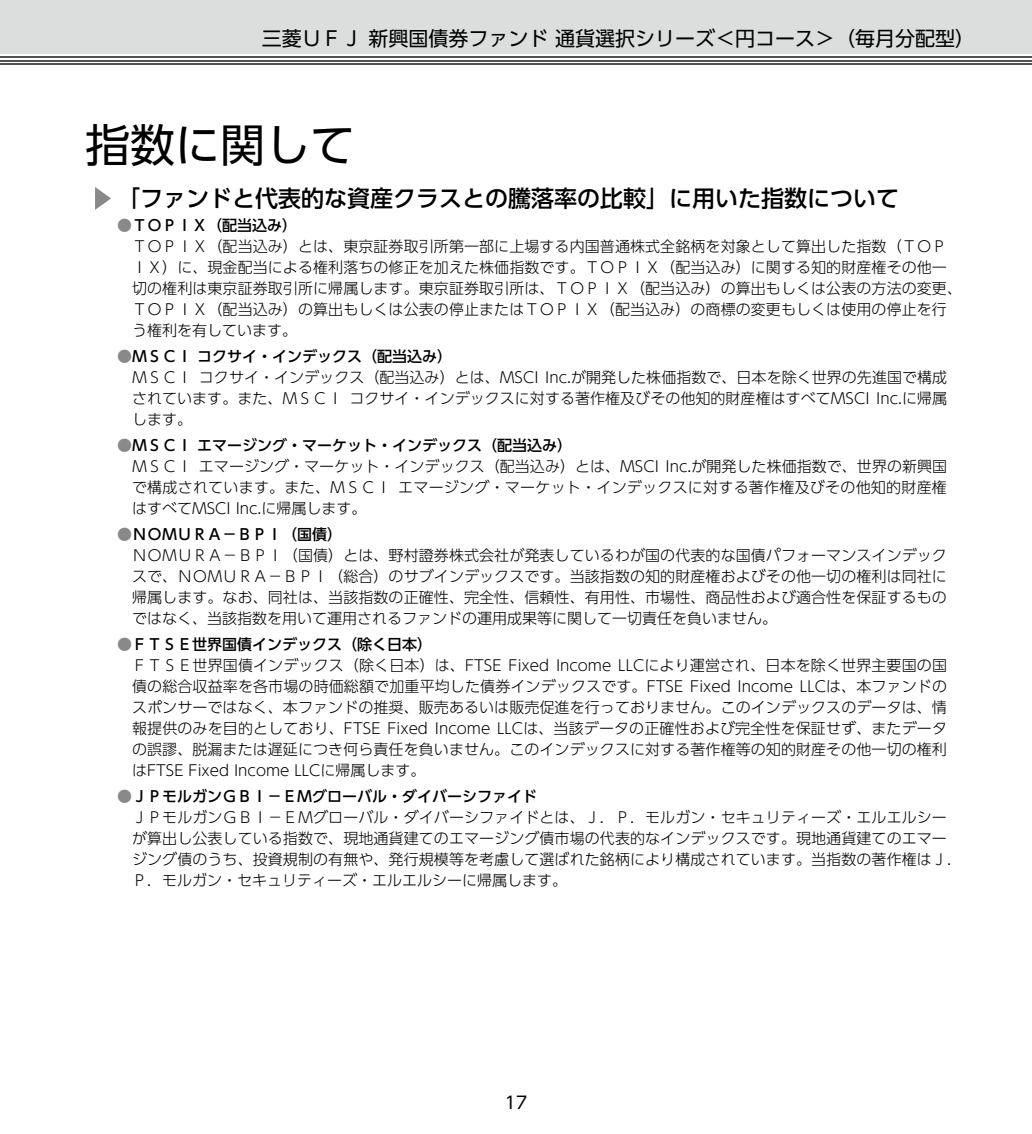
<style>
.page{position:relative;width:1032px;height:1134px;background:#fff}
.page>*{position:absolute;margin:0;border:0;box-sizing:border-box;transform-origin:0 0}
.t1{font:45px "UD Shin Go Pro";color:#000}
.t2{font:500 23px "UD Shin Go Pro";color:#000}
.t3{font:20px "UD Shin Go Pro";color:#000}
.t4{font:17px "UD Shin Go Pro";color:#000}
.t5{font:300 15px/21px "UD Shin Go Pro";letter-spacing:.005em;color:#000}
.s1{font-weight:500;color:#898989}
.s2{font-weight:500}
</style>
<div class="page">
<div style="left:0;top:0;width:1032px;height:54px;background:#dcdddd"></div>
<hr style="left:0;top:63px;width:1032px;height:2px;background:#545251">
<hr style="left:0;top:60px;width:1032px;height:1px;background:#545251">
<hr style="left:0;top:56px;width:1032px;height:2px;background:#545251">
<svg style="left:95px;top:187px;width:16px;height:23px"></svg>
<h3 class="t3" style="left:262px;top:22px;width:715px">三菱ＵＦＪ 新興国債券ファンド 通貨選択シリーズ＜円コース＞（毎月分配型）</h3>
<h1 class="t1" style="left:85px;top:108px;width:271px">指数に関して</h1>
<h2 class="t2" style="left:117px;top:180px;width:783px">「ファンドと代表的な資産クラスとの騰落率の比較」に用いた指数について</h2>
<p class="t5" style="left:132px;top:214px;width:831px;text-indent:-15px"><span class="s1">●</span><span class="s2">ＴＯＰＩＸ（配当込み）<br></span>ＴＯＰＩＸ（配当込み）とは、東京証券取引所第一部に上場する内国普通株式全銘柄を対象として算出した指数（ＴＯＰＩＸ）に、現金配当による権利落ちの修正を加えた株価指数です。ＴＯＰＩＸ（配当込み）に関する知的財産権その他一切の権利は東京証券取引所に帰属します。東京証券取引所は、ＴＯＰＩＸ（配当込み）の算出もしくは公表の方法の変更、ＴＯＰＩＸ（配当込み）の算出もしくは公表の停止またはＴＯＰＩＸ（配当込み）の商標の変更もしくは使用の停止を行う権利を有しています。</p>
<p class="t5" style="left:132px;top:345px;width:817px;text-indent:-15px"><span class="s1">●</span><span class="s2">ＭＳＣＩ コクサイ・インデックス（配当込み）<br></span>ＭＳＣＩ コクサイ・インデックス（配当込み）とは、MSCI Inc.が開発した株価指数で、日本を除く世界の先進国で構成されています。また、ＭＳＣＩ コクサイ・インデックスに対する著作権及びその他知的財産権はすべてMSCI Inc.に帰属します。</p>
<p class="t5" style="left:132px;top:434px;width:817px;text-indent:-15px"><span class="s1">●</span><span class="s2">ＭＳＣＩ エマージング・マーケット・インデックス（配当込み）<br></span>ＭＳＣＩ エマージング・マーケット・インデックス（配当込み）とは、MSCI Inc.が開発した株価指数で、世界の新興国で構成されています。また、ＭＳＣＩ エマージング・マーケット・インデックスに対する著作権及びその他知的財産権はすべてMSCI Inc.に帰属します。</p>
<p class="t5" style="left:132px;top:523px;width:816px;text-indent:-15px"><span class="s1">●</span><span class="s2">ＮＯＭＵＲＡ－ＢＰＩ（国債）<br></span>ＮＯＭＵＲＡ－ＢＰＩ（国債）とは、野村證券株式会社が発表しているわが国の代表的な国債パフォーマンスインデックスで、ＮＯＭＵＲＡ－ＢＰＩ（総合）のサブインデックスです。当該指数の知的財産権およびその他一切の権利は同社に帰属します。なお、同社は、当該指数の正確性、完全性、信頼性、有用性、市場性、商品性および適合性を保証するものではなく、当該指数を用いて運用されるファンドの運用成果等に関して一切責任を負いません。</p>
<p class="t5" style="left:132px;top:633px;width:816px;text-indent:-15px"><span class="s1">●</span><span class="s2">ＦＴＳＥ世界国債インデックス（除く日本）<br></span>ＦＴＳＥ世界国債インデックス（除く日本）は、FTSE Fixed Income LLCにより運営され、日本を除く世界主要国の国債の総合収益率を各市場の時価総額で加重平均した債券インデックスです。FTSE Fixed Income LLCは、本ファンドのスポンサーではなく、本ファンドの推奨、販売あるいは販売促進を行っておりません。このインデックスのデータは、情報提供のみを目的としており、FTSE Fixed Income LLCは、当該データの正確性および完全性を保証せず、またデータの誤謬、脱漏または遅延につき何ら責任を負いません。このインデックスに対する著作権等の知的財産その他一切の権利はFTSE Fixed Income LLCに帰属します。</p>
<p class="t5" style="left:132px;top:785px;width:831px;text-indent:-15px"><span class="s1">●</span><span class="s2">ＪＰモルガンＧＢＩ－ＥＭグローバル・ダイバーシファイド<br></span>ＪＰモルガンＧＢＩ－ＥＭグローバル・ダイバーシファイドとは、Ｊ．Ｐ．モルガン・セキュリティーズ・エルエルシーが算出し公表している指数で、現地通貨建てのエマージング債市場の代表的なインデックスです。現地通貨建てのエマージング債のうち、投資規制の有無や、発行規模等を考慮して選ばれた銘柄により構成されています。当指数の著作権はＪ．Ｐ．モルガン・セキュリティーズ・エルエルシーに帰属します。</p>
<p class="t4" style="left:505px;top:1089px;width:24px">17</p>
</div>
